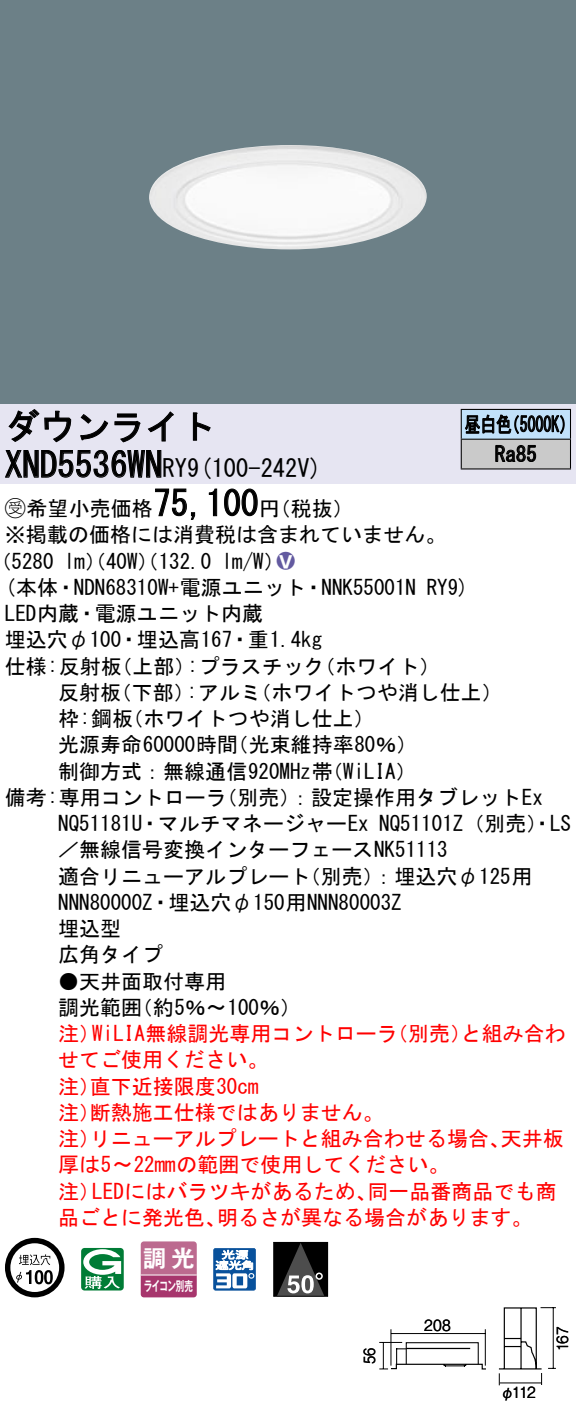
<style>
.page{position:relative;width:576px;height:1411px;background:#fff}
.page>*{position:absolute;margin:0;border:0;box-sizing:border-box;transform-origin:0 0}
.t1{font:35px "MS Gothic";color:#000}
.t2{font:24.5px "MS Gothic";color:#000}
.t3{font:23.1px "Gothic MB101 Pro De Bold 90 pv RKSJ H";color:#fff}
.t4{font:21px/26.2px "MS Gothic";color:#000}
.t5{font:21px/26.2px "MS Gothic";color:#f00}
.t6{font:21px/29.8px "MS Gothic";color:#000;scale:.75 1}
.t7{font:21px "Ford Classification 1";color:#635aa0}
.t8{font:15.4px "Gothic BBB Pro Medium 90 pv RKSJ H";letter-spacing:-.03em;color:#000;scale:.9 1}
.t9{font:15.4px "Gothic BBB Pro Medium 90 pv RKSJ H";letter-spacing:-.03em;color:#000;scale:.85 1}
.t10{font:13.3px "Gothic MB101 Pro De Bold 90 pv RKSJ H";letter-spacing:-.05em;color:#fff;scale:.65 1}
.s1{font-size:24.5px}
.s2{font-family:"Ford Classification 1"}
.s3{color:#fff}
</style>
<div class="page">
<div style="left:0;top:0;width:575px;height:404px;background:#6c8087"></div>
<img style="left:149px;top:145px;width:278px;height:104px">
<div style="left:0;top:404px;width:575px;height:79px;background:#e6e5f2"></div>
<svg style="left:8px;top:409px;width:64px;height:34px"></svg>
<svg style="left:80px;top:413px;width:60px;height:30px"></svg>
<svg style="left:147px;top:411px;width:26px;height:31px"></svg>
<svg style="left:192px;top:412px;width:19px;height:29px"></svg>
<svg style="left:5px;top:450px;width:157px;height:28px"></svg>
<svg style="left:155px;top:488px;width:41px;height:32px"></svg>
<svg style="left:208px;top:488px;width:9px;height:29px"></svg>
<svg style="left:224px;top:488px;width:34px;height:29px"></svg>
<svg style="left:5px;top:1238px;width:59px;height:59px"></svg>
<svg style="left:44px;top:1270px;width:9px;height:14px"></svg>
<svg style="left:81px;top:1248px;width:43px;height:42px"></svg>
<svg style="left:140px;top:1241px;width:56px;height:56px"></svg>
<hr style="left:141px;top:1274px;width:55px;height:2px;background:#fff">
<svg style="left:213px;top:1248px;width:43px;height:42px"></svg>
<div style="left:273px;top:1242px;width:54px;height:54px;background:#000"></div>
<svg style="left:277px;top:1244px;width:47px;height:51px"></svg>
<div style="left:273px;top:1242px;width:55px;height:55px;border:1px solid #000"></div>
<div style="left:461px;top:409px;width:109px;height:30px;background:#c1e1fa"></div>
<div style="left:461px;top:439px;width:109px;height:30px;background:#cacaca"></div>
<hr style="left:460px;top:409px;width:110px;height:1px;background:#000">
<hr style="left:569px;top:410px;width:2px;height:29px;background:#000">
<hr style="left:460px;top:439px;width:110px;height:1px;background:#000">
<hr style="left:569px;top:440px;width:2px;height:28px;background:#000">
<hr style="left:460px;top:468px;width:110px;height:2px;background:#000">
<svg style="left:460px;top:410px;width:104px;height:58px"></svg>
<svg style="left:498px;top:1307px;width:57px;height:78px"></svg>
<svg style="left:379px;top:1342px;width:107px;height:28px"></svg>
<div style="left:405px;top:1342px;width:73px;height:23px;border:1px solid #000"></div>
<hr style="left:390px;top:1329px;width:1px;height:37px;background:#000">
<hr style="left:484px;top:1329px;width:1px;height:37px;background:#000">
<hr style="left:391px;top:1333px;width:94px;height:1px;background:#000">
<hr style="left:499px;top:1382px;width:42px;height:1px;background:#000">
<h1 class="t1" style="left:5px;top:409px;width:212px">ダウンライト</h1>
<p class="t2" style="left:187px;top:456px;width:136px">(9 100-242 (V</p>
<h1 class="t1" style="left:5px;top:447px;width:184px">XND5536WN<span class="s1">RY</span></h1>
<h1 class="t1" style="left:153px;top:486px;width:106px">75,100</h1>
<p class="t4" style="left:5px;top:495px;width:442px"><span class="s2">B</span>希望小売価格<br>※掲載の価格には消費税は含まれていません。</p>
<p class="t7" style="left:277px;top:550px;width:19px">2<span class="s3">8</span></p>
<p class="t4" style="left:259px;top:495px;width:96px">（円税抜(</p>
<p class="t4" style="left:222px;top:548px;width:64px">l m (W/</p>
<p class="t4" style="left:-9px;top:548px;width:65px">（5280</p>
<p class="t4" style="left:64px;top:548px;width:149px">lm）（40 ）（W 132.0</p>
<p class="t6" style="left:494px;top:409px;width:57px;text-indent:-30px">昼白色<br>Ra85</p>
<p class="t6" style="left:504px;top:409px;width:96px">（5000 (K</p>
<p class="t4" style="left:5px;top:574px;width:412px">(本体・NDN68310 +W 電源ユニット・NNK55001N</p>
<p class="t4" style="left:5px;top:600px;width:259px">LED内蔵・電源ユニット内蔵</p>
<p class="t4" style="left:5px;top:627px;width:318px">埋込穴φ100・埋込高167・重1.4kg</p>
<p class="t4" style="left:314px;top:653px;width:127px">（ホワイト(</p>
<p class="t4" style="left:426px;top:574px;width:44px">RY (9</p>
<p class="t4" style="left:187px;top:653px;width:139px">:プラスチック</p>
<p class="t4" style="left:5px;top:653px;width:118px">仕様:反射板</p>
<p class="t4" style="left:111px;top:653px;width:85px">（上部）</p>
<p class="t4" style="left:58px;top:679px;width:65px">反射板</p>
<p class="t4" style="left:111px;top:679px;width:85px">（下部）</p>
<p class="t4" style="left:187px;top:679px;width:76px">:アルミ</p>
<p class="t4" style="left:250px;top:679px;width:253px">（ホワイトつや消し仕上(</p>
<p class="t4" style="left:58px;top:705px;width:76px">枠:鋼板</p>
<p class="t4" style="left:122px;top:705px;width:254px">（ホワイトつや消し仕上(</p>
<p class="t4" style="left:58px;top:732px;width:181px">光源寿命60000時間</p>
<p class="t4" style="left:227px;top:732px;width:191px">（光束維持率80％(</p>
<p class="t4" style="left:216px;top:758px;width:328px;text-indent:-158px">制御方式：無線通信920MHz帯<br>（別売：）設定操作用タブレットEx</p>
<p class="t4" style="left:322px;top:758px;width:96px">（WiLIA(</p>
<p class="t4" style="left:5px;top:784px;width:223px">備考:専用コントローラ</p>
<p class="t4" style="left:58px;top:810px;width:312px">NQ51181 ・U マルチマネージャーEx</p>
<p class="t4" style="left:58px;top:837px;width:391px">／無線信号変換インターフェースNK51113</p>
<p class="t4" style="left:300px;top:863px;width:234px">（別売：）埋込穴φ125用</p>
<p class="t4" style="left:379px;top:810px;width:193px">NQ51101 （Z 別売）・LS</p>
<p class="t4" style="left:58px;top:863px;width:345px">適合リニューアルプレート<br>NNN80000 ・Z 埋込穴φ150用NNN80003Z埋込型<br>広角タイプ</p>
<p class="t4" style="left:132px;top:968px;width:171px;text-indent:-73px">●天井面取付専用<br>（約5％〜100％(</p>
<p class="t4" style="left:58px;top:994px;width:85px">調光範囲</p>
<p class="t5" style="left:92px;top:1020px;width:307px">WiLIA無線調光専用コントローラ</p>
<p class="t5" style="left:387px;top:1020px;width:85px">（別売）</p>
<p class="t5" style="left:460px;top:1020px;width:106px">と組み合わ</p>
<p class="t5" style="left:58px;top:1020px;width:43px">注）</p>
<p class="t5" style="left:58px;top:1047px;width:211px">せてご使用ください。</p>
<p class="t5" style="left:90px;top:1073px;width:170px">直下近接限度30cm</p>
<p class="t5" style="left:90px;top:1073px;width:295px;text-indent:-32px">注）<br>断熱施工仕様ではありません。</p>
<p class="t5" style="left:58px;top:1099px;width:43px">注）</p>
<p class="t5" style="left:90px;top:1125px;width:421px">リニューアルプレートと組み合わせる場合、</p>
<p class="t5" style="left:500px;top:1125px;width:64px">天井板</p>
<p class="t5" style="left:58px;top:1125px;width:43px">注）</p>
<p class="t5" style="left:58px;top:1152px;width:393px">厚は〜5 22mmの範囲で使用してください。</p>
<p class="t5" style="left:367px;top:1178px;width:190px">同一品番商品でも商</p>
<p class="t5" style="left:92px;top:1178px;width:286px">LEDにはバラツキがあるため、</p>
<p class="t5" style="left:58px;top:1178px;width:43px">注）</p>
<p class="t5" style="left:58px;top:1204px;width:169px">品ごとに発光色、</p>
<p class="t5" style="left:217px;top:1204px;width:317px">明るさが異なる場合があります。</p>
<p class="t3" style="left:143px;top:1239px;width:53px">調光</p>
<p class="t10" style="left:144px;top:1275px;width:77px">ライコン別売</p>
<p class="t9" style="left:357px;top:1364px;width:21px;rotate:-90deg">56</p>
<p class="t8" style="left:424px;top:1313px;width:31px">208</p>
<p class="t8" style="left:500px;top:1380px;width:41px">φ112</p>
<p class="t8" style="left:550px;top:1351px;width:29px;rotate:-90deg">167</p>
</div>
